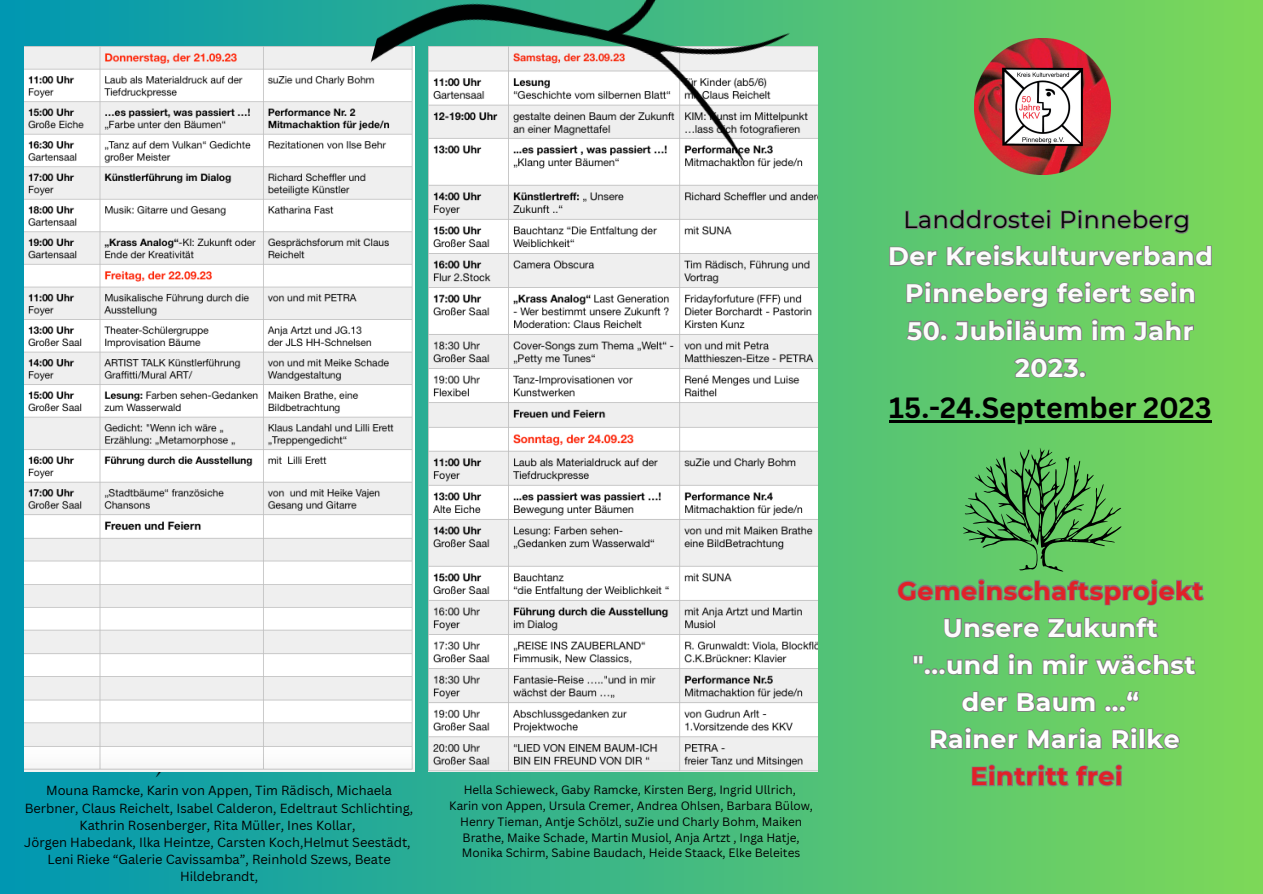
<style>
.page{position:relative;width:1263px;height:894px;background:#fff}
.page>*{position:absolute;margin:0;border:0;box-sizing:border-box;transform-origin:0 0}
.t1{font:700 28.5px "Canva Sans";color:#000}
.t2{font:700 25.2px/37px "Montserrat";letter-spacing:.025em;color:#fcfcfc;text-align:center}
.t3{font:700 25.2px/37px "Montserrat";letter-spacing:.025em;color:#fff;text-align:center}
.t4{font:700 25.2px "Montserrat";letter-spacing:.025em;color:#e12128}
.t5{font:23.7px "Montserrat";letter-spacing:.025em;color:#000}
.t6{font:12.9px/17.1px "Canva Sans";color:#000;text-align:center}
.t7{font:11.85px/15.8px "Canva Sans";color:#000;text-align:center}
.s1{color:#fcfcfc}
</style>
<div class="page">
<div style="left:0;top:0;width:1263px;height:893px;background:linear-gradient(to right,#0197b3,#7ed958)"></div>
<img style="left:975px;top:38px;width:136px;height:136px">
<svg style="left:904px;top:208px;width:286px;height:27px;background:#6eb46e"></svg>
<svg style="left:888px;top:243px;width:325px;height:25px;background:#6fb16e"></svg>
<svg style="left:905px;top:280px;width:291px;height:29px;background:#6eb56d"></svg>
<svg style="left:905px;top:317px;width:290px;height:25px;background:#6fb36e"></svg>
<svg style="left:1012px;top:356px;width:75px;height:23px;background:#70ae6f"></svg>
<svg style="left:896px;top:577px;width:310px;height:29px;background:#6eb46d"></svg>
<svg style="left:943px;top:615px;width:217px;height:24px;background:#6fb16e"></svg>
<svg style="left:912px;top:651px;width:286px;height:25px;background:#6eb56d"></svg>
<svg style="left:960px;top:690px;width:180px;height:23px;background:#6eb46d"></svg>
<svg style="left:929px;top:725px;width:252px;height:25px;background:#6fb16e"></svg>
<svg style="left:971px;top:762px;width:153px;height:25px;background:#6fb06f"></svg>
<svg style="left:961px;top:446px;width:162px;height:125px;background:#58af58"></svg>
<img style="left:60px;top:521px;width:368px;height:262px">
<img style="left:428px;top:46px;width:389px;height:724px">
<img style="left:24px;top:46px;width:390px;height:724px">
<img style="left:362px;top:0;width:437px;height:197px">
<hr style="left:889px;top:420px;width:323px;height:3px;background:#000">
<p class="t6" style="left:25px;top:781px;width:390px">Mouna Ramcke, Karin von Appen, Tim Rädisch, Michaela<br>Berbner, Claus Reichelt, Isabel Calderon, Edeltraut Schlichting,<br>Kathrin Rosenberger, Rita Müller, Ines Kollar,</p>
<p class="t6" style="left:24px;top:833px;width:388px">Jörgen Habedank, Ilka Heintze, Carsten Koch,Helmut Seestädt,</p>
<p class="t6" style="left:47px;top:850px;width:345px">Leni Rieke “Galerie Cavissamba”, Reinhold Szews, Beate<br>Hildebrandt,</p>
<p class="t7" style="left:464px;top:781px;width:334px">Hella Schieweck, Gaby Ramcke, Kirsten Berg, Ingrid Ullrich,</p>
<p class="t7" style="left:449px;top:797px;width:365px">Karin von Appen, Ursula Cremer, Andrea Ohlsen, Barbara Bülow, Henry Tieman, Antje Schölzl, suZie und Charly Bohm, Maiken Brathe, Maike Schade, Martin Musiol, Anja Artzt , Inga Hatje, Monika Schirm, Sabine Baudach, Heide Staack, Elke Beleites</p>
<p class="t5" style="left:904px;top:205px;width:288px">Landdrostei Pinneberg</p>
<p class="t2" style="left:888px;top:237px;width:326px">Der Kreiskulturverband<br>Pinneberg feiert sein</p>
<p class="t2" style="left:907px;top:312px;width:288px">50. Jubiläum im Jahr<br>2023.</p>
<p class="t1" style="left:889px;top:388px;width:324px">15.-24.September 2023</p>
<p class="t4" style="left:897px;top:575px;width:307px">Gemeinschaftsprojekt</p>
<p class="t2" style="left:943px;top:609px;width:216px">Unsere Zukunft</p>
<p class="t3" style="left:913px;top:646px;width:284px"><span class="s1">"...</span>und in mir wächst der Baum ...“</p>
<p class="t3" style="left:929px;top:720px;width:252px">Rainer Maria Rilke</p>
<p class="t4" style="left:970px;top:760px;width:154px">Eintritt frei</p>
</div>
